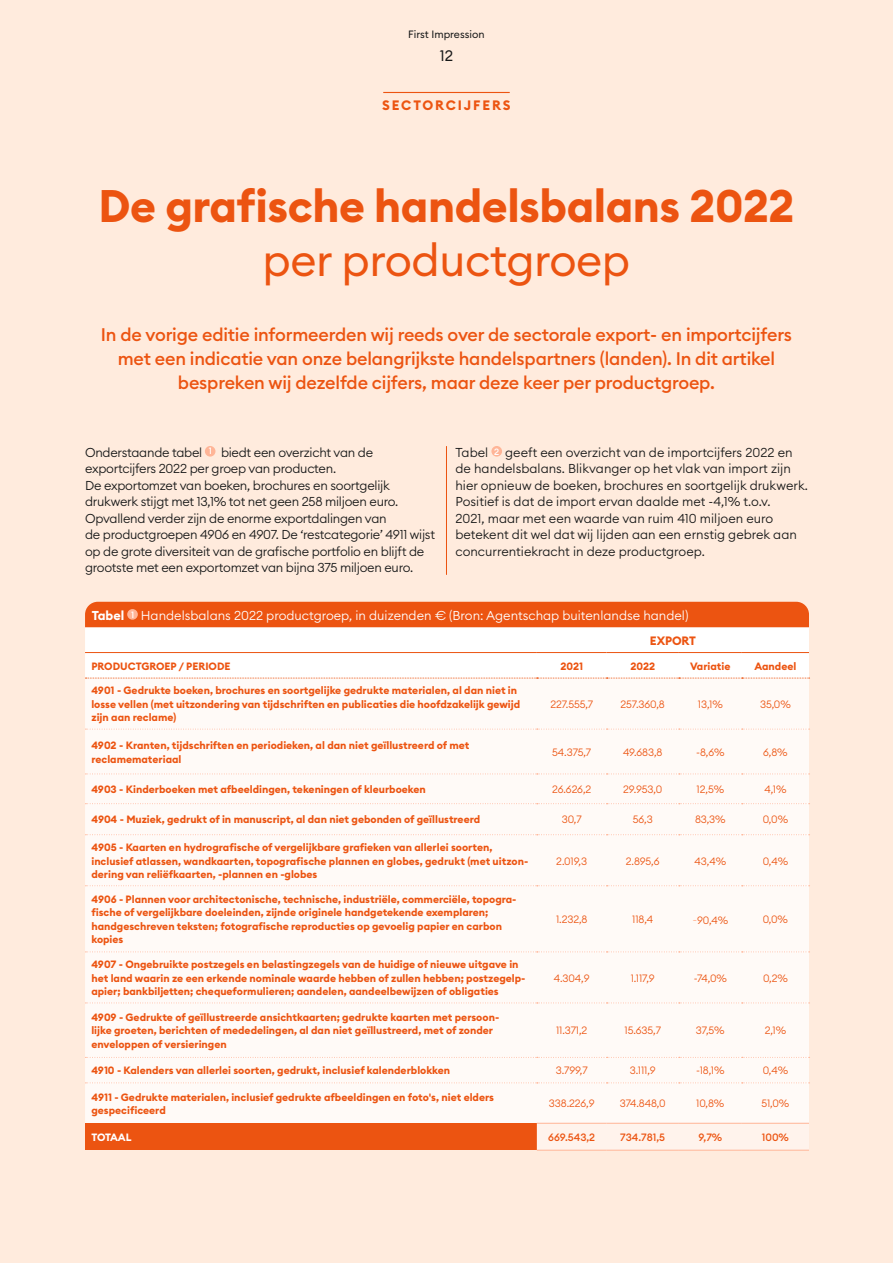
<style>
.page{position:relative;width:893px;height:1263px;background:#ffebdd}
.page>*{position:absolute;margin:0;border:0;box-sizing:border-box;transform-origin:0 0}
.t1{font:700 45px "Euclid Circular B";letter-spacing:-.01em;color:#ec5411}
.t2{font:45px "Euclid Circular B";letter-spacing:-.01em;color:#ec5411}
.t3{font:500 18px/24px "Euclid Circular B";letter-spacing:-.01em;color:#ec5411;text-align:center}
.t4{font:15px "Euclid Circular B";color:#171818}
.t5{font:700 13.5px "Euclid Circular B";letter-spacing:.14em;color:#ec5411}
.t6{font:300 12.75px/16.5px "Euclid Circular B";letter-spacing:-.02em;color:#171818}
.t7{font:300 12.75px/16.5px "Euclid Circular B";color:#171818}
.t8{font:300 12.75px "Euclid Circular B";color:#fff}
.t9{font:700 12px "Euclid Circular B";letter-spacing:-.01em;color:#ec5411}
.t10{font:700 10.5px/13.5px "Euclid Circular B";color:#ec5411}
.t11{font:300 10.5px "Euclid Circular B";letter-spacing:-.01em;color:#ec5411}
.t12{font:500 10.5px "Euclid Circular B";color:#ec5411}
.t13{font:10.5px "Euclid Circular B";color:#171818}
.t14{font:700 10.5px "Euclid Circular B";letter-spacing:-.035em;color:#fff}
.s1{font-weight:700}
.s2{font-size:12.75px;color:#ffb597}
</style>
<div class="page">
<div style="left:85px;top:679px;width:724px;height:444px;background:#fffaf7"></div>
<svg style="left:85px;top:729px;width:725px;height:1px"></svg>
<svg style="left:85px;top:773px;width:725px;height:1px"></svg>
<svg style="left:85px;top:803px;width:725px;height:1px"></svg>
<svg style="left:85px;top:834px;width:725px;height:1px"></svg>
<svg style="left:85px;top:885px;width:725px;height:1px"></svg>
<svg style="left:85px;top:951px;width:725px;height:1px"></svg>
<svg style="left:85px;top:1002px;width:725px;height:1px"></svg>
<svg style="left:85px;top:1057px;width:725px;height:1px"></svg>
<svg style="left:85px;top:1082px;width:725px;height:1px"></svg>
<svg style="left:85px;top:602px;width:725px;height:77px"></svg>
<div style="left:127px;top:609px;width:11px;height:11px;background:#ffb597;border-radius:50%"></div>
<hr style="left:383px;top:92px;width:127px;height:1px;background:#ec5411">
<div style="left:205px;top:446px;width:10px;height:11px;background:#ffb597;border-radius:50%"></div>
<div style="left:491px;top:446px;width:11px;height:11px;background:#ffb597;border-radius:50%"></div>
<hr style="left:446px;top:446px;width:1px;height:129px;background:#ec5411">
<div style="left:85px;top:1123px;width:452px;height:27px;background:#ec5411"></div>
<div style="left:537px;top:1124px;width:272px;height:26px;background:#fff3ec"></div>
<hr style="left:537px;top:1123px;width:70px;height:1px;background:#ffb597">
<hr style="left:607px;top:1123px;width:72px;height:1px;background:#ffb597">
<hr style="left:679px;top:1123px;width:63px;height:1px;background:#ffb597">
<hr style="left:742px;top:1123px;width:67px;height:1px;background:#ffb597">
<hr style="left:537px;top:1150px;width:70px;height:1px;background:#ffb597">
<hr style="left:607px;top:1150px;width:72px;height:1px;background:#ffb597">
<hr style="left:679px;top:1150px;width:63px;height:1px;background:#ffb597">
<hr style="left:742px;top:1150px;width:67px;height:1px;background:#ffb597">
<p class="t13" style="left:408px;top:28px;width:78px">First Impression</p>
<h3 class="t4" style="left:440px;top:46px;width:15px">12</h3>
<p class="t5" style="left:382px;top:97px;width:130px">SECTORCIJFERS</p>
<h1 class="t1" style="left:98px;top:177px;width:698px">De grafische handelsbalans 2022</h1>
<h1 class="t2" style="left:263px;top:231px;width:369px">per productgroep</h1>
<p class="t3" style="left:101px;top:323px;width:693px">In de vorige editie informeerden wij reeds over de sectorale export- en importcijfers met een indicatie van onze belangrijkste handelspartners (landen). In dit artikel bespreken wij dezelfde cijfers, maar deze keer per productgroep.</p>
<p class="t6" style="left:85px;top:444px;width:351px">Onderstaande tabel <sup>1</sup> biedt een overzicht van de exportcijfers 2022 per groep van producten.<br>De exportomzet van boeken, brochures en soortgelijk drukwerk stijgt met 13,1% tot net geen 258 miljoen euro.<br>Opvallend verder zijn de enorme exportdalingen van<br>de productgroepen 4906 en 4907. De ‘restcategorie’ 4911 wijst op de grote diversiteit van de grafische portfolio en blijft de grootste met een exportomzet van bijna 375 miljoen euro.</p>
<p class="t7" style="left:455px;top:444px;width:354px">Tabel <sup>2</sup> geeft een overzicht van de importcijfers 2022 en de handelsbalans. Blikvanger op het vlak van import zijn hier opnieuw de boeken, brochures en soortgelijk drukwerk.<br>Positief is dat de import ervan daalde met -4,1% t.o.v.<br>2021, maar met een waarde van ruim 410 miljoen euro betekent dit wel dat wij lijden aan een ernstig gebrek aan concurrentiekracht in deze productgroep.</p>
<p class="t8" style="left:92px;top:607px;width:598px"><span class="s1">Tabel</span> <sup>1</sup> Handelsbalans 2022 productgroep, in duizenden € (Bron: Agentschap buitenlandse handel)</p>
<p class="t9" style="left:650px;top:633px;width:47px">EXPORT</p>
<p class="t10" style="left:91px;top:659px;width:141px">PRODUCTGROEP / PERIODE</p>
<p class="t10" style="left:560px;top:659px;width:24px">2021</p>
<p class="t10" style="left:630px;top:659px;width:26px">2022</p>
<p class="t10" style="left:690px;top:659px;width:42px">Variatie</p>
<p class="t10" style="left:754px;top:659px;width:43px">Aandeel</p>
<p class="t10" style="left:91px;top:684px;width:430px">4901 - Gedrukte boeken, brochures en soortgelijke gedrukte materialen, al dan niet in losse vellen (met uitzondering van tijdschriften en publicaties die hoofdzakelijk gewijd zijn aan reclame)</p>
<p class="t11" style="left:550px;top:697px;width:44px">227.555,7</p>
<p class="t11" style="left:621px;top:697px;width:46px">257.360,8</p>
<p class="t11" style="left:698px;top:697px;width:26px">13,1%</p>
<p class="t11" style="left:760px;top:697px;width:32px">35,0%</p>
<p class="t10" style="left:91px;top:739px;width:380px">4902 - Kranten, tijdschriften en periodieken, al dan niet geïllustreerd of met reclamemateriaal</p>
<p class="t11" style="left:552px;top:745px;width:40px">54.375,7</p>
<p class="t11" style="left:623px;top:745px;width:41px">49.683,8</p>
<p class="t11" style="left:696px;top:745px;width:30px">-8,6%</p>
<p class="t11" style="left:763px;top:745px;width:26px">6,8%</p>
<p class="t10" style="left:91px;top:783px;width:336px">4903 - Kinderboeken met afbeeldingen, tekeningen of kleurboeken</p>
<p class="t11" style="left:552px;top:782px;width:41px">26.626,2</p>
<p class="t11" style="left:623px;top:782px;width:41px">29.953,0</p>
<p class="t11" style="left:697px;top:782px;width:29px">12,5%</p>
<p class="t11" style="left:764px;top:782px;width:24px">4,1%</p>
<p class="t10" style="left:91px;top:813px;width:390px">4904 - Muziek, gedrukt of in manuscript, al dan niet gebonden of geïllustreerd</p>
<p class="t11" style="left:562px;top:813px;width:21px">30,7</p>
<p class="t11" style="left:633px;top:813px;width:21px">56,3</p>
<p class="t11" style="left:695px;top:813px;width:32px">83,3%</p>
<p class="t11" style="left:763px;top:813px;width:27px">0,0%</p>
<p class="t10" style="left:91px;top:841px;width:438px">4905 - Kaarten en hydrografische of vergelijkbare grafieken van allerlei soorten, inclusief atlassen, wandkaarten, topografische plannen en globes, gedrukt (met uitzon&shy;dering van reliëfkaarten, -plannen en -globes</p>
<p class="t11" style="left:556px;top:854px;width:32px">2.019,3</p>
<p class="t11" style="left:626px;top:854px;width:35px">2.895,6</p>
<p class="t11" style="left:695px;top:854px;width:33px">43,4%</p>
<p class="t11" style="left:763px;top:854px;width:27px">0,4%</p>
<p class="t10" style="left:91px;top:892px;width:427px">4906 - Plannen voor architectonische, technische, industriële, commerciële, topogra&shy;fische of vergelijkbare doeleinden, zijnde originele handgetekende exemplaren; handgeschreven teksten; fotografische reproducties op gevoelig papier en carbon kopies</p>
<p class="t10" style="left:91px;top:958px;width:436px">4907 - Ongebruikte postzegels en belastingzegels van de huidige of nieuwe uitgave in het land waarin ze een erkende nominale waarde hebben of zullen hebben; postzegelp&shy;apier; bankbiljetten; chequeformulieren; aandelen, aandeelbewijzen of obligaties</p>
<p class="t10" style="left:91px;top:1010px;width:409px">4909 - Gedrukte of geïllustreerde ansichtkaarten; gedrukte kaarten met persoon&shy;lijke groeten, berichten of mededelingen, al dan niet geïllustreerd, met of zonder enveloppen of versieringen</p>
<p class="t11" style="left:556px;top:912px;width:33px">1.232,8</p>
<p class="t11" style="left:632px;top:912px;width:23px">118,4</p>
<p class="t11" style="left:692px;top:913px;width:37px"><span class="s2">-</span>90,4%</p>
<p class="t11" style="left:763px;top:912px;width:27px">0,0%</p>
<p class="t11" style="left:554px;top:971px;width:37px">4.304,9</p>
<p class="t11" style="left:631px;top:971px;width:26px">1.117,9</p>
<p class="t11" style="left:694px;top:971px;width:35px">-74,0%</p>
<p class="t11" style="left:763px;top:971px;width:26px">0,2%</p>
<p class="t11" style="left:556px;top:1024px;width:33px">11.371,2</p>
<p class="t11" style="left:624px;top:1024px;width:38px">15.635,7</p>
<p class="t11" style="left:696px;top:1024px;width:30px">37,5%</p>
<p class="t11" style="left:765px;top:1024px;width:23px">2,1%</p>
<p class="t10" style="left:91px;top:1064px;width:360px">4910 - Kalenders van allerlei soorten, gedrukt, inclusief kalenderblokken</p>
<p class="t11" style="left:556px;top:1064px;width:33px">3.799,7</p>
<p class="t11" style="left:630px;top:1064px;width:27px">3.111,9</p>
<p class="t11" style="left:696px;top:1064px;width:30px">-18,1%</p>
<p class="t11" style="left:763px;top:1064px;width:27px">0,4%</p>
<p class="t10" style="left:91px;top:1090px;width:404px">4911 - Gedrukte materialen, inclusief gedrukte afbeeldingen en foto's, niet elders gespecificeerd</p>
<p class="t11" style="left:549px;top:1097px;width:47px">338.226,9</p>
<p class="t11" style="left:620px;top:1097px;width:47px">374.848,0</p>
<p class="t11" style="left:696px;top:1097px;width:30px">10,8%</p>
<p class="t11" style="left:761px;top:1097px;width:29px">51,0%</p>
<p class="t14" style="left:91px;top:1130px;width:42px">TOTAAL</p>
<p class="t12" style="left:548px;top:1130px;width:49px">669.543,2</p>
<p class="t12" style="left:620px;top:1130px;width:46px">734.781,5</p>
<p class="t12" style="left:698px;top:1130px;width:25px">9,7%</p>
<p class="t12" style="left:762px;top:1130px;width:29px">100%</p>
</div>
